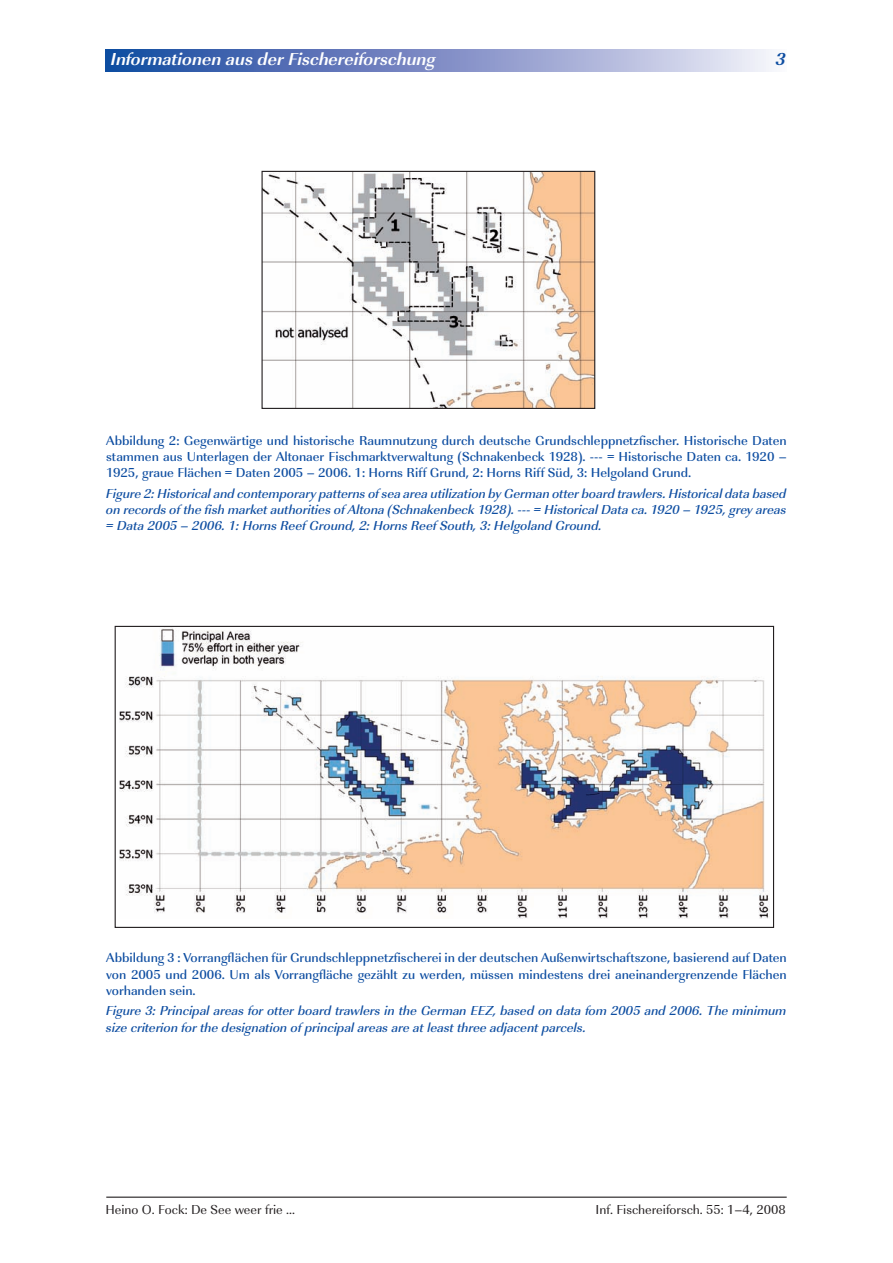
<style>
.page{position:relative;width:893px;height:1263px;background:#fff}
.page>*{position:absolute;margin:0;border:0;box-sizing:border-box;transform-origin:0 0}
.t1{font:18px "URW Imperial T Bold Obli";color:#fff}
.t2{font:18px "URW Imperial T Bold Obli";color:#0d4da1}
.t3{font:500 13.5px/16.2px "URW Imperial T";color:#0d4da1;text-align:justify}
.t4{font:13.5px/16.2px "URW Imperial T Medi Obli";color:#0d4da1;text-align:justify}
.t5{font:13.5px "URW Imperial T";color:#231f20}
</style>
<div class="page">
<hr style="left:106px;top:1196px;width:681px;height:2px;background:#231f20">
<div style="left:105px;top:49px;width:682px;height:23px;background:linear-gradient(to right,#13419c,#f3eaf7)"></div>
<img style="left:263px;top:173px;width:330px;height:234px">
<div style="left:261px;top:171px;width:334px;height:238px;border:1px solid #231f20"></div>
<img style="left:119px;top:628px;width:651px;height:290px">
<h1 class="t1" style="left:111px;top:49px;width:327px">Informationen aus der Fischereiforschung</h1>
<h1 class="t2" style="left:776px;top:49px;width:12px">3</h1>
<p class="t3" style="left:106px;top:432px;width:682px">Abbildung 2: Gegenwärtige und historische Raumnutzung durch deutsche Grundschleppnetzfischer. Historische Daten stammen aus Unterlagen der Altonaer Fischmarktverwaltung (Schnakenbeck 1928). --- = Historische Daten ca. 1920 – 1925, graue Flächen = Daten 2005 – 2006. 1: Horns Riff Grund, 2: Horns Riff Süd, 3: Helgoland Grund.</p>
<p class="t4" style="left:106px;top:485px;width:682px">Figure 2: Historical and contemporary patterns of sea area utilization by German otter board trawlers. Historical data based on records of the fish market authorities of Altona (Schnakenbeck 1928). --- = Historical Data ca. 1920 – 1925, grey areas = Data 2005 – 2006. 1: Horns Reef Ground, 2: Horns Reef South, 3: Helgoland Ground.</p>
<p class="t3" style="left:106px;top:950px;width:682px">Abbildung 3 : Vorrangflächen für Grundschleppnetzfischerei in der deutschen Außenwirtschaftszone, basierend auf Daten von 2005 und 2006. Um als Vorrangfläche gezählt zu werden, müssen mindestens drei aneinandergrenzende Flächen vorhanden sein.</p>
<p class="t4" style="left:106px;top:1003px;width:682px">Figure 3: Principal areas for otter board trawlers in the German EEZ, based on data fom 2005 and 2006. The minimum size criterion for the designation of principal areas are at least three adjacent parcels.</p>
<p class="t5" style="left:105px;top:1202px;width:191px">Heino O. Fock: De See weer frie …</p>
<p class="t5" style="left:596px;top:1202px;width:192px">Inf. Fischereiforsch. 55: 1–4, 2008</p>
</div>
